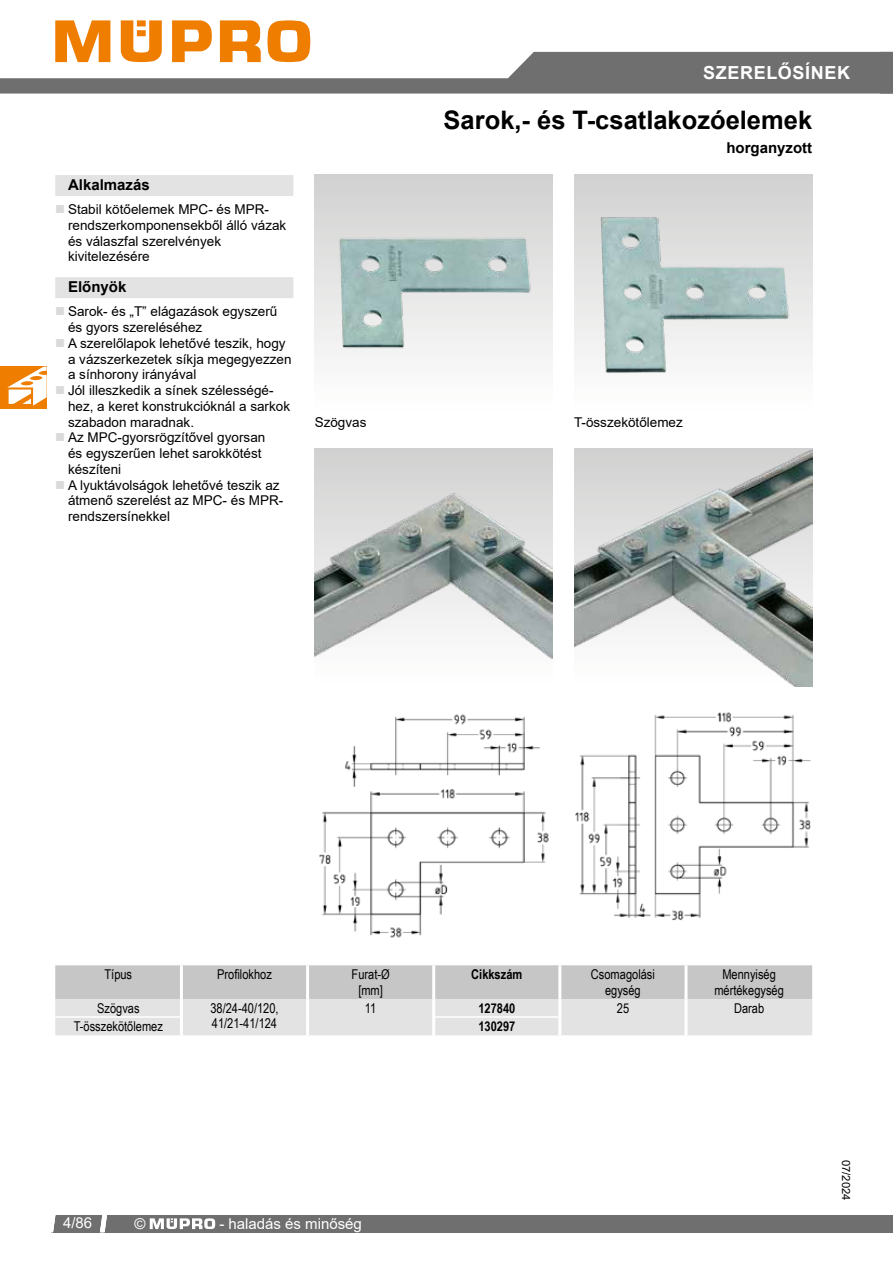
<style>
.page{position:relative;width:893px;height:1263px;background:#fff}
.page>*{position:absolute;margin:0;border:0;box-sizing:border-box;transform-origin:0 0}
.t1{font:700 25.5px "Arial";color:#000}
.t2{font:700 18px "Arial";letter-spacing:.035em;color:#fff}
.t3{font:700 15px "Arial";color:#000}
.t4{font:15px "Arial";color:#fff}
.t5{font:13.5px/15.8px "Arial";color:#000}
.t6{font:13.5px/15.8px "Arial Narrow";color:#000;text-align:center}
.t7{font:700 13.5px "Arial Narrow";color:#000}
.t8{font:11.25px "Arial";color:#000}
</style>
<div class="page">
<svg style="left:0;top:20px;width:893px;height:74px"></svg>
<div style="left:51px;top:1215px;width:842px;height:17px;background:#706f6f"></div>
<svg style="left:51px;top:1215px;width:4px;height:17px"></svg>
<svg style="left:100px;top:1215px;width:7px;height:17px"></svg>
<svg style="left:150px;top:1218px;width:65px;height:11px"></svg>
<div style="left:55px;top:175px;width:238px;height:21px;background:#e3e3e3"></div>
<div style="left:55px;top:277px;width:238px;height:21px;background:#e3e3e3"></div>
<img style="left:574px;top:175px;width:238px;height:198px">
<img style="left:315px;top:175px;width:238px;height:183px">
<img style="left:574px;top:448px;width:238px;height:238px">
<img style="left:315px;top:448px;width:238px;height:211px">
<img style="left:575px;top:712px;width:236px;height:209px">
<img style="left:319px;top:714px;width:230px;height:224px">
<svg style="left:55px;top:965px;width:757px;height:70px;background:#d5d5d5"></svg>
<hr style="left:180px;top:965px;width:3px;height:34px;background:#fff">
<hr style="left:306px;top:965px;width:3px;height:34px;background:#fff">
<hr style="left:432px;top:965px;width:3px;height:34px;background:#fff">
<hr style="left:558px;top:965px;width:3px;height:34px;background:#fff">
<hr style="left:684px;top:965px;width:3px;height:34px;background:#fff">
<hr style="left:180px;top:999px;width:3px;height:18px;background:#fff">
<hr style="left:306px;top:999px;width:3px;height:18px;background:#fff">
<hr style="left:432px;top:999px;width:3px;height:18px;background:#fff">
<hr style="left:558px;top:999px;width:3px;height:18px;background:#fff">
<hr style="left:684px;top:999px;width:3px;height:18px;background:#fff">
<hr style="left:180px;top:1017px;width:3px;height:18px;background:#fff">
<hr style="left:306px;top:1017px;width:3px;height:18px;background:#fff">
<hr style="left:432px;top:1017px;width:3px;height:18px;background:#fff">
<hr style="left:558px;top:1017px;width:3px;height:18px;background:#fff">
<hr style="left:684px;top:1017px;width:3px;height:18px;background:#fff">
<hr style="left:55px;top:1016px;width:125px;height:2px;background:#fff">
<hr style="left:435px;top:1016px;width:123px;height:2px;background:#fff">
<div style="left:0;top:367px;width:47px;height:42px;background:#ef7d00"></div>
<svg style="left:7px;top:367px;width:40px;height:39px"></svg>
<h2 class="t2" style="left:703px;top:60px;width:148px">SZERELŐSÍNEK</h2>
<p class="t3" style="left:68px;top:174px;width:83px">Alkalmazás</p>
<p class="t5" style="left:68px;top:201px;width:220px">Stabil kötőelemek MPC- és MPR&shy;rendszerkomponensekből álló vázak és válaszfal szerelvények kivitelezésére</p>
<p class="t3" style="left:68px;top:276px;width:60px">Előnyök</p>
<p class="t5" style="left:68px;top:304px;width:225px">Sarok- és „T” elágazások egyszerű és gyors szereléséhez<br>A szerelőlapok lehetővé teszik, hogy a vázszerkezetek síkja megegyezzen a sínhorony irányával<br>Jól illeszkedik a sínek szélességé&shy;hez, a keret konstrukcióknál a sarkok szabadon maradnak.<br>Az MPC-gyorsrögzítővel gyorsan<br>és egyszerűen lehet sarokkötést készíteni<br>A lyuktávolságok lehetővé teszik az átmenő szerelést az MPC- és MPR&shy;rendszersínekkel</p>
<h1 class="t1" style="left:444px;top:102px;width:370px">Sarok,- és T-csatlakozóelemek</h1>
<p class="t3" style="left:726px;top:138px;width:87px">horganyzott</p>
<p class="t5" style="left:315px;top:414px;width:53px">Szögvas</p>
<p class="t5" style="left:574px;top:414px;width:110px">T-összekötőlemez</p>
<p class="t6" style="left:105px;top:966px;width:29px">Típus</p>
<p class="t6" style="left:217px;top:966px;width:56px">Profilokhoz</p>
<p class="t6" style="left:352px;top:966px;width:40px">Furat-Ø [mm]</p>
<p class="t7" style="left:471px;top:964px;width:53px">Cikkszám</p>
<p class="t6" style="left:591px;top:966px;width:65px">Csomagolási egység</p>
<p class="t6" style="left:714px;top:966px;width:71px">Mennyiség mértékegység</p>
<p class="t6" style="left:97px;top:999px;width:44px">Szögvas</p>
<p class="t6" style="left:210px;top:999px;width:70px;text-align:left">38/24-40/120,<br>41/21-41/124</p>
<p class="t6" style="left:365px;top:999px;width:13px">11</p>
<p class="t7" style="left:478px;top:998px;width:38px">127840</p>
<p class="t6" style="left:617px;top:999px;width:14px">25</p>
<p class="t6" style="left:734px;top:999px;width:32px">Darab</p>
<p class="t6" style="left:74px;top:1018px;width:91px">T-összekötőlemez</p>
<p class="t7" style="left:478px;top:1016px;width:38px">130297</p>
<p class="t4" style="left:63px;top:1213px;width:31px">4/86</p>
<p class="t4" style="left:135px;top:1213px;width:13px">©</p>
<p class="t4" style="left:219px;top:1213px;width:144px">- haladás és minőség</p>
<p class="t8" style="left:854px;top:1160px;width:42px;rotate:90deg">07/2024</p>
</div>
